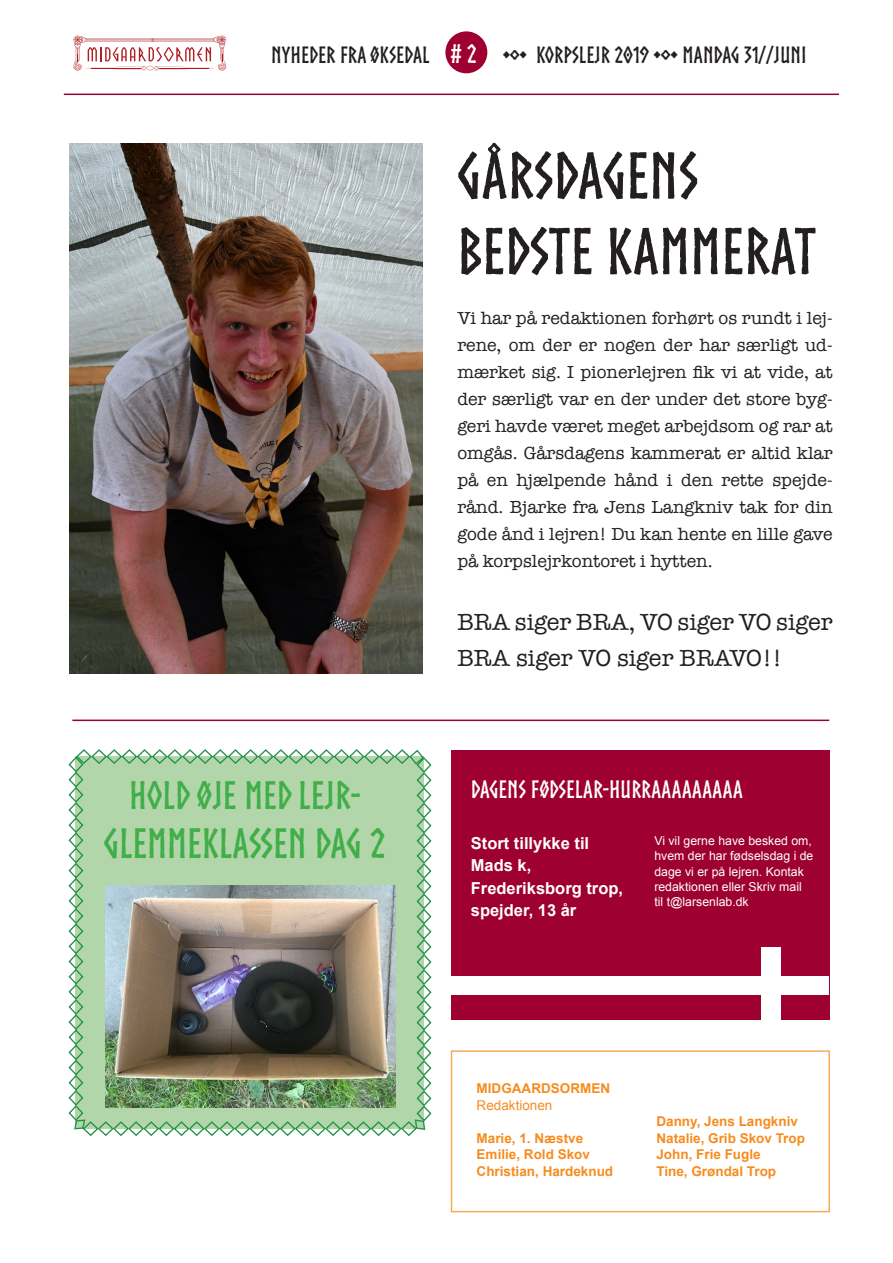
<style>
.page{position:relative;width:893px;height:1263px;background:#fff}
.page>*{position:absolute;margin:0;border:0;box-sizing:border-box;transform-origin:0 0}
.t1{font:700 63px "Norse";color:#231f20}
.t2{font:700 40.5px "Norse";color:#40ae49}
.t3{font:700 37.95px "Norse";color:#40ae49}
.brød{font:24px/36px "American Typewriter";color:#231f20}
.t4{font:700 24px "Norse";color:#fff}
.t5{font:700 22.5px "Norse";color:#231f20}
.brød-2{font:18px/27px "American Typewriter";color:#231f20;text-align:justify}
.t6{font:700 16.5px/22.5px "Arial";color:#fff}
.t7{font:700 13.5px "Arial";color:#f68c1f}
.t8{font:13.5px "Arial";color:#f68c1f}
.t9{font:12.3px/15px "Arial";color:#fff}
.s1{font-size:25.5px;color:#fff}
</style>
<div class="page">
<svg style="left:73px;top:36px;width:153px;height:35px"></svg>
<hr style="left:64px;top:94px;width:775px;height:1px;background:#9e0131">
<div style="left:445px;top:31px;width:42px;height:42px;background:#9e0131;border-radius:50%"></div>
<hr style="left:72px;top:719px;width:757px;height:2px;background:#9e0131">
<svg style="left:68px;top:749px;width:364px;height:387px;background:#afd5ab"></svg>
<img style="left:105px;top:885px;width:291px;height:222px">
<img style="left:70px;top:143px;width:353px;height:530px">
<div style="left:451px;top:1050px;width:379px;height:162px;border:2px solid #f68c1f"></div>
<div style="left:451px;top:751px;width:379px;height:269px;background:#9e0131"></div>
<div style="left:761px;top:948px;width:20px;height:72px;background:#fff"></div>
<div style="left:437px;top:976px;width:392px;height:19px;background:#fff"></div>
<p class="t5" style="left:271px;top:43px;width:537px">NYHEDER FRA ØKSEDAL <span class="s1"># 2</span> •ᛜ• KORPSLEJR 2019 •ᛜ• MANDAG 31//JUNI</p>
<p class="t1" style="left:457px;top:141px;width:242px">GÅRSDAGENS</p>
<p class="t1" style="left:457px;top:217px;width:360px">BEDSTE KAMMERAT</p>
<p class="brød-2" style="left:457px;top:304px;width:377px">Vi har på redaktionen forhørt os rundt i lej&shy;rene, om der er nogen der har særligt ud&shy;mærket sig. I pionerlejren fik vi at vide, at der særligt var en der under det store byg&shy;geri havde været meget arbejdsom og rar at omgås. Gårsdagens kammerat er altid klar på en hjælpende hånd i den rette spejde&shy;rånd. Bjarke fra Jens Langkniv tak for din gode ånd i lejren! Du kan hente en lille gave på korpslejrkontoret i hytten.</p>
<p class="t3" style="left:129px;top:774px;width:233px">HOLD ØJE MED LEJR-</p>
<p class="t2" style="left:104px;top:821px;width:283px">GLEMMEKLASSEN DAG 2</p>
<p class="brød" style="left:457px;top:603px;width:377px">BRA siger BRA, VO siger VO siger<br>BRA siger VO siger BRAVO!!</p>
<p class="t4" style="left:471px;top:776px;width:273px">DAGENS FØDSELAR-HURRAAAAAAAAA</p>
<p class="t6" style="left:471px;top:832px;width:120px">Stort tillykke til</p>
<p class="t6" style="left:471px;top:854px;width:62px">Mads k,</p>
<p class="t6" style="left:471px;top:877px;width:154px">Frederiksborg trop, spejder, 13 år</p>
<p class="t9" style="left:654px;top:834px;width:161px">Vi vil gerne have besked om, hvem der har fødselsdag i de dage vi er på lejren. Kontak redaktionen eller Skriv mail</p>
<p class="t9" style="left:654px;top:894px;width:96px">til t@larsenlab.dk</p>
<p class="t7" style="left:477px;top:1080px;width:135px">MIDGAARDSORMEN</p>
<p class="t8" style="left:477px;top:1096px;width:77px">Redaktionen</p>
<p class="t7" style="left:477px;top:1129px;width:108px">Marie, 1. Næstve</p>
<p class="t7" style="left:477px;top:1146px;width:115px">Emilie, Rold Skov</p>
<p class="t7" style="left:477px;top:1162px;width:138px">Christian, Hardeknud</p>
<p class="t7" style="left:656px;top:1113px;width:143px">Danny, Jens Langkniv</p>
<p class="t7" style="left:656px;top:1129px;width:150px">Natalie, Grib Skov Trop</p>
<p class="t7" style="left:656px;top:1146px;width:106px">John, Frie Fugle</p>
<p class="t7" style="left:656px;top:1162px;width:121px">Tine, Grøndal Trop</p>
</div>
